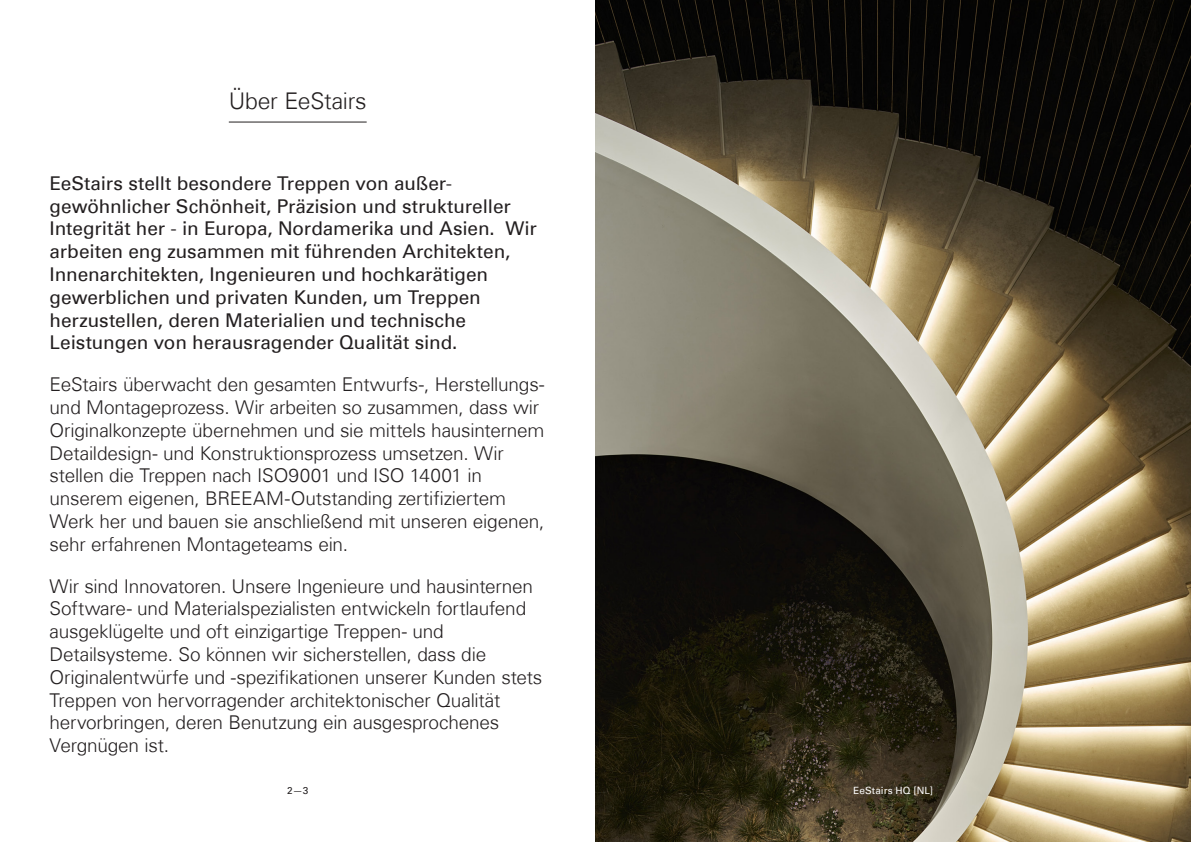
<style>
.page{position:relative;width:1191px;height:842px;background:#fff}
.page>*{position:absolute;margin:0;border:0;box-sizing:border-box;transform-origin:0 0}
.Page_Title{font:300 23px "Univers Com 45";letter-spacing:-.015em;color:#231f20}
.Introduction_Text_Light{font:300 19px/22.8px "Univers Com 45";letter-spacing:-.01em;color:#231f20}
.Introduction_Text_Light-2{font:19px/22.8px "Univers Com 55 Roman";letter-spacing:-.005em;color:#231f20}
.t1{font:10px "Univers Com 55 Roman";letter-spacing:.01em;color:#fff}
.t2{font:10px "Univers Com 55 Roman";color:#231f20}
</style>
<div class="page">
<img style="left:595px;top:0;width:596px;height:842px">
<hr style="left:229px;top:122px;width:138px;height:1px;background:#231f20">
<p class="Page_Title" style="left:229px;top:87px;width:139px">Über EeStairs</p>
<p class="Introduction_Text_Light-2" style="left:50px;top:172px;width:489px">EeStairs stellt besondere Treppen von außer&shy;gewöhnlicher Schönheit, Präzision und struktureller Integrität her - in Europa, Nordamerika und Asien. Wir arbeiten eng zusammen mit führenden Architekten, Innenarchitekten, Ingenieuren und hochkarätigen gewerblichen und privaten Kunden, um Treppen herzustellen, deren Materialien und technische Leistungen von herausragender Qualität sind.</p>
<p class="Introduction_Text_Light" style="left:50px;top:373px;width:496px">EeStairs überwacht den gesamten Entwurfs-, Herstellungs&shy;und Montageprozess. Wir arbeiten so zusammen, dass wir Originalkonzepte übernehmen und sie mittels hausinternem Detaildesign- und Konstruktionsprozess umsetzen. Wir stellen die Treppen nach ISO9001 und ISO 14001 in unserem eigenen, BREEAM-Outstanding zertifiziertem Werk her und bauen sie anschließend mit unseren eigenen, sehr erfahrenen Montageteams ein.</p>
<p class="Introduction_Text_Light" style="left:50px;top:574px;width:494px">Wir sind Innovatoren. Unsere Ingenieure und hausinternen Software- und Materialspezialisten entwickeln fortlaufend ausgeklügelte und oft einzigartige Treppen- und Detailsysteme. So können wir sicherstellen, dass die Originalentwürfe und -spezifikationen unserer Kunden stets Treppen von hervorragender architektonischer Qualität hervorbringen, deren Benutzung ein ausgesprochenes Vergnügen ist.</p>
<p class="t2" style="left:287px;top:784px;width:23px">2—3</p>
<p class="t1" style="left:853px;top:784px;width:81px">EeStairs HQ [NL]</p>
</div>
